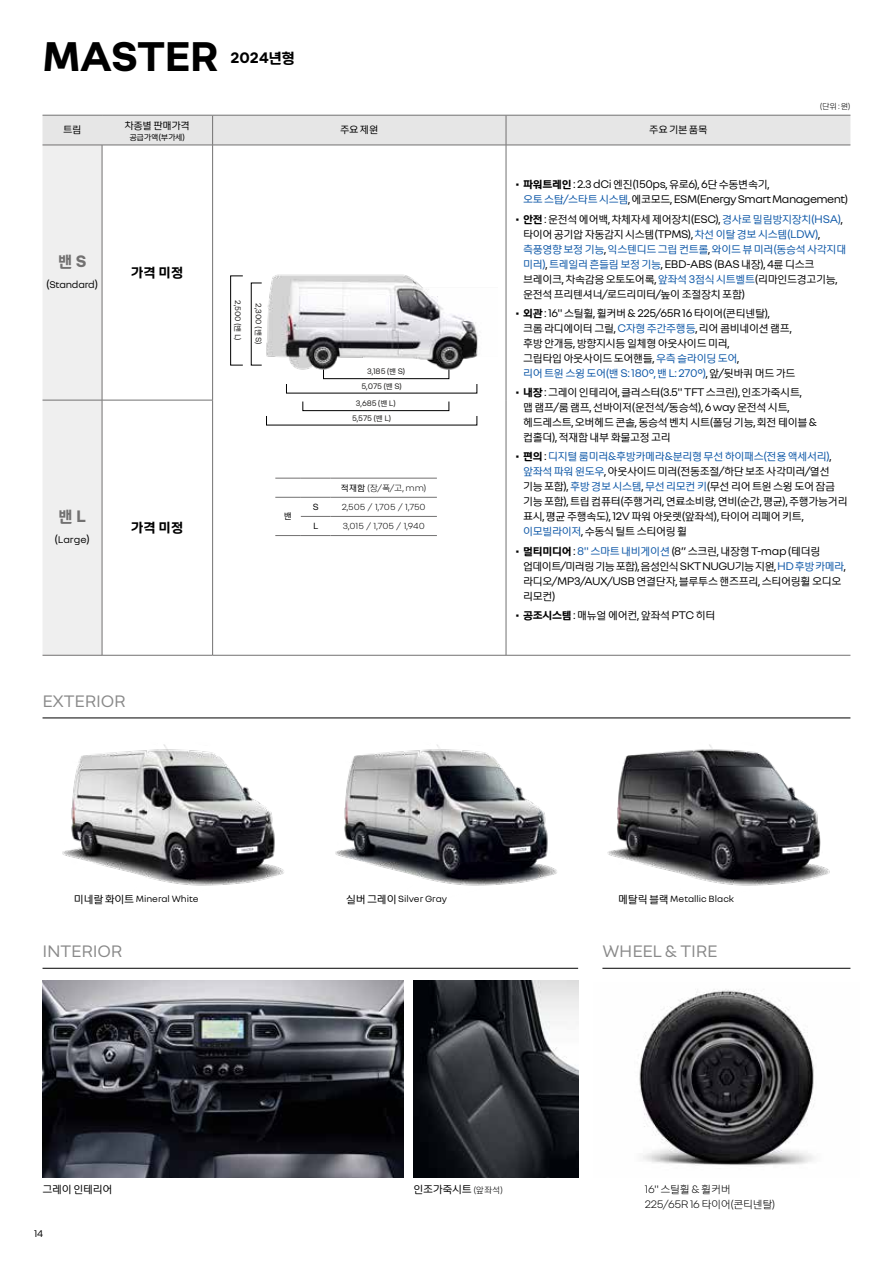
<style>
.page{position:relative;width:893px;height:1263px;background:#fff}
.page>*{position:absolute;margin:0;border:0;box-sizing:border-box;transform-origin:0 0}
.t1{font:700 45px "Nouvel R";letter-spacing:-.02em;color:#000}
.t2{font:18px "Nouvel RKR";letter-spacing:-.01em;color:#898989}
.t3{font:700 18px "Nouvel RKR";color:#727171}
.t4{font:700 16.5px "Nouvel RKR";color:#000}
.t5{font:700 15px "Nouvel RKR";color:#000}
.t6{font:12px/15px "Nouvel RKR";letter-spacing:-.03em;color:#000}
.t7{font:300 12px/15px "Nouvel RKR";letter-spacing:-.03em;color:#000}
.t8{font:11.25px "Nouvel RKR";letter-spacing:-.03em;color:#000}
.t9{font:10.5px "Nouvel RKR";letter-spacing:-.02em;color:#000}
.t10{font:9.75px "Nouvel RKR";color:#000}
.t11{font:300 9.75px "Nouvel RKR";color:#000}
.t12{font:9px "Nouvel RKR";letter-spacing:-.03em;color:#000}
.t13{font:300 9px "Nouvel RKR";color:#000}
.t14{font:8.7px/14.4px "Nouvel RKR";letter-spacing:-.01em;color:#1f1e1d}
.s1{font-size:12px}
.s2{font-weight:400}
.s3{font-weight:700}
.s4{color:#0d57a7}
.s5{font-weight:300;font-size:9.75px}
</style>
<div class="page">
<hr style="left:213px;top:655px;width:293px;height:1px;background:#727171">
<hr style="left:506px;top:655px;width:344px;height:1px;background:#727171">
<hr style="left:43px;top:655px;width:59px;height:1px;background:#727171">
<hr style="left:102px;top:655px;width:111px;height:1px;background:#727171">
<svg style="left:43px;top:115px;width:807px;height:540px"></svg>
<hr style="left:301px;top:497px;width:30px;height:1px;background:#727171">
<hr style="left:331px;top:497px;width:106px;height:1px;background:#727171">
<hr style="left:301px;top:516px;width:30px;height:1px;background:#727171">
<hr style="left:331px;top:516px;width:106px;height:1px;background:#727171">
<hr style="left:43px;top:718px;width:807px;height:1px;background:#000">
<hr style="left:43px;top:968px;width:535px;height:1px;background:#000">
<hr style="left:602px;top:968px;width:248px;height:1px;background:#000">
<img style="left:607px;top:744px;width:223px;height:142px">
<img style="left:335px;top:744px;width:222px;height:142px">
<img style="left:62px;top:744px;width:222px;height:142px">
<img style="left:639px;top:989px;width:175px;height:176px">
<img style="left:43px;top:980px;width:361px;height:197px">
<img style="left:413px;top:980px;width:165px;height:197px">
<img style="left:266px;top:228px;width:231px;height:145px">
<div style="left:323px;top:369px;width:126px;height:10px;border:1px solid #000"></div>
<div style="left:303px;top:401px;width:146px;height:10px;border:1px solid #000"></div>
<div style="left:230px;top:276px;width:13px;height:89px;border:1px solid #000"></div>
<h1 class="t1" style="left:43px;top:27px;width:178px">MASTER</h1>
<h3 class="t4" style="left:230px;top:47px;width:66px">2024년형</h3>
<p class="t8" style="left:63px;top:123px;width:20px">트림</p>
<p class="t8" style="left:124px;top:118px;width:67px">차종별 판매가격</p>
<p class="t12" style="left:129px;top:131px;width:57px">공급가액(부가세)</p>
<h2 class="t3" style="left:58px;top:250px;width:30px">밴 S</h2>
<p class="t9" style="left:46px;top:278px;width:53px"><span class="s1">(</span>Standard<span class="s1">)</span></p>
<p class="t5" style="left:131px;top:262px;width:54px">가격 미정</p>
<p class="t14" style="left:246px;top:300px;width:42px;rotate:90deg">2,500 (밴 L)</p>
<p class="t14" style="left:266px;top:303px;width:43px;rotate:90deg">2,300 (밴 S)</p>
<h2 class="t3" style="left:58px;top:505px;width:29px">밴 L</h2>
<p class="t9" style="left:54px;top:533px;width:37px"><span class="s1">(</span>Large<span class="s1">)</span></p>
<p class="t5" style="left:131px;top:517px;width:54px">가격 미정</p>
<p class="t10" style="left:284px;top:510px;width:10px">밴</p>
<p class="t8" style="left:340px;top:123px;width:40px">주요 제원</p>
<p class="t8" style="left:649px;top:123px;width:60px">주요 기본 품목</p>
<p class="t13" style="left:820px;top:101px;width:32px">(단위 : 원)</p>
<p class="t14" style="left:362px;top:364px;width:45px;text-indent:6px">3,185 (밴 S)<br>5,075 (밴 S)</p>
<p class="t14" style="left:352px;top:396px;width:45px;text-align:center">3,685 (밴 L)<br>5,575 (밴 L)</p>
<p class="t11" style="left:341px;top:481px;width:87px"><span class="s2">적재함</span> (장/폭/고, mm)</p>
<p class="t10" style="left:313px;top:500px;width:7px">S</p>
<p class="t11" style="left:342px;top:500px;width:85px">2,505 / 1,705 / 1,750</p>
<p class="t10" style="left:313px;top:519px;width:7px">L</p>
<p class="t11" style="left:343px;top:519px;width:84px">3,015 / 1,705 / 1,940</p>
<p class="t6" style="left:523px;top:176px;width:327px;text-indent:-11px"><span class="s3">・파워트레인</span> : 2.3 dCi 엔진(150ps, 유로6), 6단 수동변속기,<br><span class="s4">오토 스탑/스타트 시스템</span>, 에코모드, ESM(Energy Smart Management)</p>
<p class="t6" style="left:523px;top:210px;width:325px;text-indent:-11px"><span class="s3">・안전</span> : 운전석 에어백, 차체자세 제어장치(ESC), <span class="s4">경사로 밀림방지장치(HSA)</span>, 타이어 공기압 자동감지 시스템(TPMS), <span class="s4">차선 이탈 경보 시스템(LDW)</span>, <span class="s4">측풍영향 보정 기능</span>, <span class="s4">익스텐디드 그립 컨트롤</span>, <span class="s4">와이드 뷰 미러(동승석 사각지대 미러)</span>, <span class="s4">트레일러 흔들림 보정 기능</span>, EBD-ABS (BAS 내장), 4륜 디스크 브레이크, 차속감응 오토도어록, <span class="s4">앞좌석 3점식 시트벨트</span>(리마인드경고기능, 운전석 프리텐셔너/로드리미터/높이 조절장치 포함)</p>
<p class="t6" style="left:523px;top:305px;width:274px;text-indent:-11px"><span class="s3">・외관</span> : 16" 스틸휠, 휠커버 &amp; 225/65R 16 타이어(콘티넨탈),<br>크롬 라디에이터 그릴, <span class="s4">C자형 주간주행등</span>, 리어 콤비네이션 램프, 후방 안개등, 방향지시등 일체형 아웃사이드 미러,<br>그립타입 아웃사이드 도어핸들, <span class="s4">우측 슬라이딩 도어</span>,<br><span class="s4">리어 트윈 스윙 도어(밴 S: 180°, 밴 L: 270°)</span>, 앞/뒷바퀴 머드 가드</p>
<p class="t6" style="left:523px;top:384px;width:296px;text-indent:-11px"><span class="s3">・내장</span> : 그레이 인테리어, 클러스터(3.5" TFT 스크린), 인조가죽시트,<br>맵 램프/룸 램프, 선바이저(운전석/동승석), 6 way 운전석 시트, 헤드레스트,오버헤드 콘솔, 동승석 벤치 시트(폴딩 기능, 회전 테이블 &amp; 컵홀더), 적재함 내부 화물고정 고리</p>
<p class="t6" style="left:523px;top:448px;width:326px;text-indent:-11px"><span class="s3">・편의</span> : <span class="s4">디지털 룸미러&amp;후방카메라&amp;분리형 무선 하이패스(전용 액세서리)</span>, <span class="s4">앞좌석 파워 윈도우</span>, 아웃사이드 미러(전동조절/하단 보조 사각미러/열선 기능 포함), <span class="s4">후방 경보 시스템</span>, <span class="s4">무선 리모컨 키</span>(무선 리어 트윈 스윙 도어 잠금 기능 포함), 트립 컴퓨터(주행거리, 연료소비량, 연비(순간, 평균), 주행가능거리 표시, 평균 주행속도), 12V 파워 아웃렛(앞좌석), 타이어 리페어 키트, <span class="s4">이모빌라이저</span>, 수동식 틸트 스티어링 휠</p>
<p class="t6" style="left:523px;top:542px;width:325px;text-indent:-11px"><span class="s3">・멀티미디어</span> : <span class="s4">8" 스마트 내비게이션</span> (8” 스크린, 내장형 T-map (테더링 업데이트/미러링 기능 포함), 음성인식 SKT NUGU기능 지원, <span class="s4">HD 후방 카메라</span>, 라디오/MP3/AUX/USB 연결단자, 블루투스 핸즈프리, 스티어링휠 오디오 리모컨)</p>
<p class="t6" style="left:512px;top:607px;width:205px"><span class="s3">・공조시스템</span> : 매뉴얼 에어컨, 앞좌석 PTC 히터</p>
<h2 class="t2" style="left:43px;top:689px;width:85px">EXTERIOR</h2>
<p class="t10" style="left:74px;top:893px;width:126px"><span class="s1">미네랄 화이트</span> Mineral White</p>
<p class="t10" style="left:346px;top:893px;width:103px"><span class="s1">실버 그레이</span>Silver Gray</p>
<p class="t10" style="left:618px;top:893px;width:117px"><span class="s1">메탈릭 블랙</span> Metallic Black</p>
<h2 class="t2" style="left:43px;top:940px;width:81px">INTERIOR</h2>
<h2 class="t2" style="left:602px;top:940px;width:116px">WHEEL &amp; TIRE</h2>
<p class="t6" style="left:43px;top:1181px;width:71px">그레이 인테리어</p>
<p class="t6" style="left:413px;top:1181px;width:91px">인조가죽시트 <span class="s5">(앞좌석)</span></p>
<p class="t9" style="left:34px;top:1227px;width:11px">14</p>
<p class="t7" style="left:645px;top:1181px;width:132px">16" 스틸휠 &amp; 휠커버<br>225/65R 16 타이어(콘티넨탈)</p>
</div>
